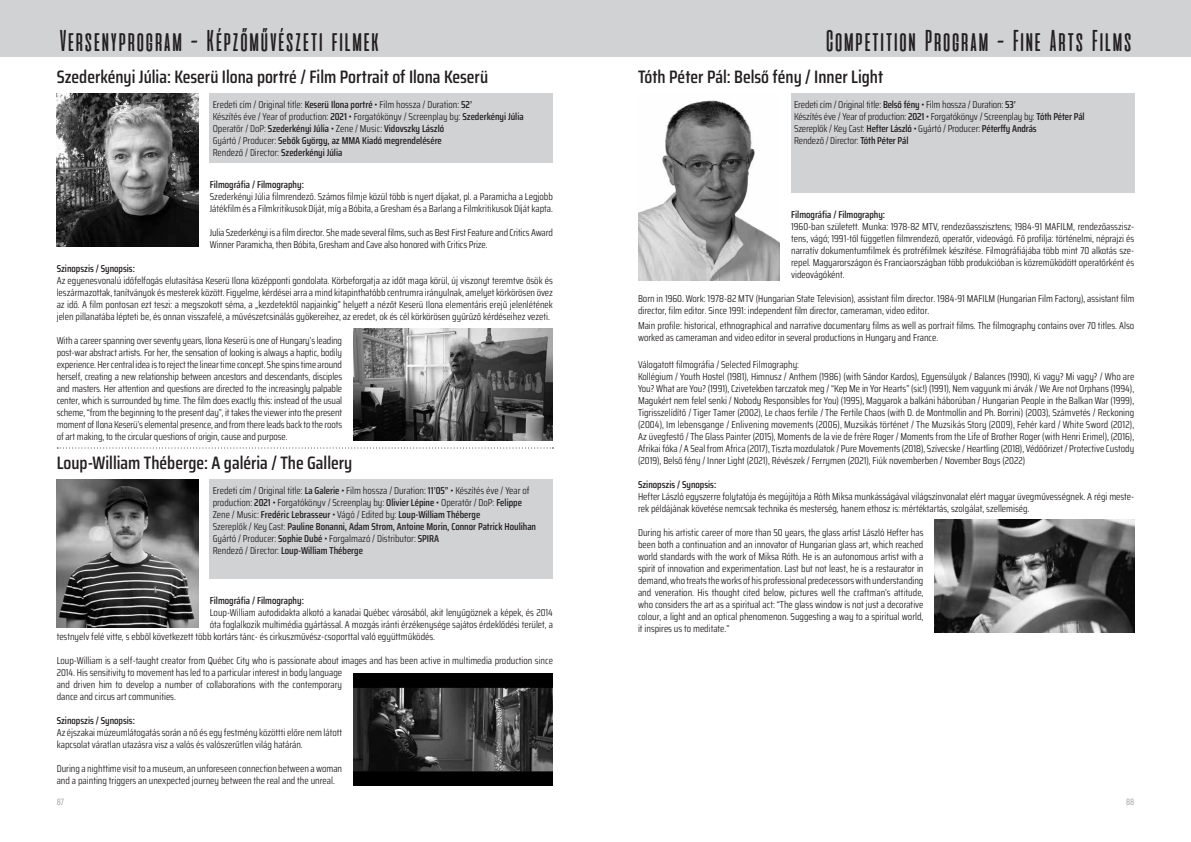
<style>
.page{position:relative;width:1191px;height:842px;background:#fff}
.page>*{position:absolute;margin:0;border:0;box-sizing:border-box;transform-origin:0 0}
.t1{font:30px "aliensandcows";letter-spacing:-.14em;color:#231f20}
.t2{font:600 18px "Saira Condensed";color:#231f20}
.t3{font:10px/12px "Saira Condensed";color:#231f20}
.t4{font:600 10px "Saira Condensed";color:#231f20}
.t5{font:9px "Akrobat";color:#939598}
.s1{font-weight:600}
</style>
<div class="page">
<div style="left:0;top:0;width:1191px;height:57px;background:#d1d2d4"></div>
<div style="left:210px;top:94px;width:343px;height:69px;background:#d1d2d4"></div>
<img style="left:57px;top:94px;width:141px;height:153px">
<img style="left:353px;top:328px;width:200px;height:112px">
<div style="left:210px;top:480px;width:343px;height:99px;background:#d1d2d4"></div>
<img style="left:57px;top:480px;width:141px;height:147px">
<img style="left:353px;top:673px;width:200px;height:112px">
<svg style="left:57px;top:447px;width:496px;height:1px"></svg>
<div style="left:791px;top:94px;width:343px;height:99px;background:#d1d2d4"></div>
<img style="left:638px;top:100px;width:142px;height:181px">
<img style="left:934px;top:520px;width:200px;height:112px">
<h1 class="t1" style="left:57px;top:25px;width:327px">Versenyprogram - Képzőművészeti filmek</h1>
<h1 class="t1" style="left:823px;top:25px;width:312px">Competition Program - Fine Arts Films</h1>
<h2 class="t2" style="left:57px;top:62px;width:433px">Szederkényi Júlia: Keserü Ilona portré / Film Portrait of Ilona Keserü</h2>
<p class="t3" style="left:213px;top:98px;width:312px">Eredeti cím / Original title: <span class="s1">Keserü Ilona portré</span> • Film hossza / Duration: <span class="s1">52’<br></span>Készítés éve / Year of production: <span class="s1">2021</span> • Forgatókönyv / Screenplay by: <span class="s1">Szederkényi Júlia </span>Operatőr / DoP: <span class="s1">Szederkényi Júlia</span> • Zene / Music: <span class="s1">Vidovszky László<br></span>Gyártó / Producer: <span class="s1">Sebők György, az MMA Kiadó megrendelésére<br></span>Rendező / Director: <span class="s1">Szederkényi Júlia</span></p>
<p class="t4" style="left:210px;top:177px;width:95px">Filmográfia / Filmography:</p>
<p class="t3" style="left:210px;top:190px;width:344px">Szederkényi Júlia filmrendező. Számos filmje közül több is nyert díjakat, pl. a Paramicha a Legjobb<br>Játékfilm és a Filmkritikusok Díját, míg a Bóbita, a Gresham és a Barlang a Filmkritikusok Díját kapta.</p>
<p class="t3" style="left:210px;top:226px;width:344px">Julia Szederkényi is a film director. She made several films, such as Best First Feature and Critics Award<br>Winner Paramicha, then Bóbita, Gresham and Cave also honored with Critics Prize.</p>
<p class="t4" style="left:57px;top:261px;width:80px">Szinopszis / Synopsis:</p>
<p class="t3" style="left:57px;top:274px;width:498px;text-align:justify">Az egyenesvonalú időfelfogás elutasítása Keserü Ilona középponti gondolata. Körbeforgatja az időt maga körül, új viszonyt teremtve ősök és leszármazottak, tanítványok és mesterek között. Figyelme, kérdései arra a mind kitapinthatóbb centrumra irányulnak, amelyet körkörösen övez az idő. A film pontosan ezt teszi: a megszokott séma, a „kezdetektől napjainkig” helyett a nézőt Keserü Ilona elementáris erejű jelenlétének jelen pillanatába lépteti be, és onnan visszafelé, a művészetcsinálás gyökereihez, az eredet, ok és cél körkörösen gyűrűző kérdéseihez vezeti.</p>
<p class="t3" style="left:57px;top:334px;width:287px;text-align:justify">With a career spanning over seventy years, Ilona Keserü is one of Hungary’s leading post-war abstract artists. For her, the sensation of looking is always a haptic, bodily experience. Her central idea is to reject the linear time concept. She spins time around herself, creating a new relationship between ancestors and descendants, disciples and masters. Her attention and questions are directed to the increasingly palpable center, which is surrounded by time. The film does exactly this: instead of the usual scheme, “from the beginning to the present day”, it takes the viewer into the present moment of Ilona Keserü’s elemental presence, and from there leads back to the roots of art making, to the circular questions of origin, cause and purpose.</p>
<h2 class="t2" style="left:57px;top:448px;width:297px">Loup-William Théberge: A galéria / The Gallery</h2>
<p class="t3" style="left:213px;top:484px;width:325px">Eredeti cím / Original title: <span class="s1">La Galerie</span> • Film hossza / Duration: <span class="s1">11’05”</span> • Készítés éve / Year of production: <span class="s1">2021</span> • Forgatókönyv / Screenplay by: <span class="s1">Olivier Lépine</span> • Operatőr / DoP: <span class="s1">Felippe </span>Zene / Music: <span class="s1">Fredéric Lebrasseur</span> • Vágó / Edited by: <span class="s1">Loup-William Théberge<br></span>Szereplők / Key Cast: <span class="s1">Pauline Bonanni, Adam Strom, Antoine Morin, Connor Patrick Houlihan </span>Gyártó / Producer: <span class="s1">Sophie Dubé</span> • Forgalmazó / Distributor: <span class="s1">SPIRA<br></span>Rendező / Director: <span class="s1">Loup-William Théberge</span></p>
<p class="t4" style="left:210px;top:593px;width:95px">Filmográfia / Filmography:</p>
<p class="t3" style="left:210px;top:607px;width:344px">Loup-William autodidakta alkotó a kanadai Québec városából, akit lenyűgöznek a képek, és 2014</p>
<p class="t3" style="left:210px;top:619px;width:344px">óta foglalkozik multimédia gyártással. A mozgás iránti érzékenysége sajátos érdeklődési terület, a</p>
<p class="t3" style="left:57px;top:631px;width:380px">testnyelv felé vitte, s ebből következett több kortárs tánc- és cirkuszművész-csoporttal való együttműködés.</p>
<p class="t3" style="left:57px;top:655px;width:498px">Loup-William is a self-taught creator from Québec City who is passionate about images and has been active in multimedia production since 2014. His sensitivity to movement has led to a particular interest in body language<br>and driven him to develop a number of collaborations with the contemporary<br>dance and circus art communities.</p>
<p class="t4" style="left:57px;top:713px;width:80px">Szinopszis / Synopsis:</p>
<p class="t3" style="left:57px;top:727px;width:287px">Az éjszakai múzeumlátogatás során a nő és egy festmény közöttti előre nem látott kapcsolat váratlan utazásra visz a valós és valószerűtlen világ határán.</p>
<p class="t3" style="left:57px;top:763px;width:287px">During a nighttime visit to a museum, an unforeseen connection between a woman and a painting triggers an unexpected journey between the real and the unreal.</p>
<h2 class="t2" style="left:638px;top:62px;width:247px">Tóth Péter Pál: Belső fény / Inner Light</h2>
<p class="t3" style="left:794px;top:98px;width:292px">Eredeti cím / Original title: <span class="s1">Belső fény</span> • Film hossza / Duration: <span class="s1">53’<br></span>Készítés éve / Year of production: <span class="s1">2021</span> • Forgatókönyv / Screenplay by: <span class="s1">Tóth Péter Pál </span>Szereplők / Key Cast: <span class="s1">Hefter László</span> • Gyártó / Producer: <span class="s1">Péterffy András<br></span>Rendező / Director: <span class="s1">Tóth Péter Pál</span></p>
<p class="t4" style="left:791px;top:207px;width:95px">Filmográfia / Filmography:</p>
<p class="t3" style="left:791px;top:220px;width:344px;text-align:justify">1960-ban született. Munka: 1978-82 MTV, rendezőasszisztens; 1984-91 MAFILM, rendezőasszisz&shy;tens, vágó; 1991-től független filmrendező, operatőr, videovágó. Fő profilja: történelmi, néprajzi és narratív dokumentumfilmek és protréfilmek készítése. Filmográfiájába több mint 70 alkotás sze&shy;repel. Magyarországon és Franciaországban több produkcióban is közreműködött operatőrként és videovágóként.</p>
<p class="t3" style="left:638px;top:292px;width:498px">Born in 1960. Work: 1978-82 MTV (Hungarian State Television), assistant film director. 1984-91 MAFILM (Hungarian Film Factory), assistant film director, film editor. Since 1991: independent film director, cameraman, video editor.</p>
<p class="t3" style="left:638px;top:319px;width:498px">Main profile: historical, ethnographical and narrative documentary films as well as portrait films. The filmography contains over 70 titles. Also worked as cameraman and video editor in several productions in Hungary and France.</p>
<p class="t3" style="left:638px;top:358px;width:498px">Válogatott filmográfia / Selected Filmography:<br>Kollégium / Youth Hostel (1981), Himnusz / Anthem (1986) (with Sándor Kardos), Egyensúlyok / Balances (1990), Ki vagy? Mi vagy? / Who are You? What are You? (1991), Czivetekben tarczatok meg / “Kep Me in Yor Hearts” (sic!) (1991), Nem vagyunk mi árvák / We Are not Orphans (1994), Magukért nem felel senki / Nobody Responsibles for You) (1995), Magyarok a balkáni háborúban / Hungarian People in the Balkan War (1999), Tigrisszelídítő / Tiger Tamer (2002), Le chaos fertile / The Fertile Chaos (with D. de Montmollin and Ph. Borrini) (2003), Számvetés / Reckoning (2004), Im lebensgange / Enlivening movements (2006), Muzsikás történet / The Muzsikás Story (2009), Fehér kard / White Sword (2012), Az üvegfestő / The Glass Painter (2015), Moments de la vie de frère Roger / Moments from the Life of Brother Roger (with Henri Erimel), (2016), Afrikai fóka / A Seal from Africa (2017), Tiszta mozdulatok / Pure Movements (2018), Szívecske / Heartling (2018), Védőőrizet / Protective Custody (2019), Belső fény / Inner Light (2021), Révészek / Ferrymen (2021), Fiúk novemberben / November Boys (2022)</p>
<p class="t4" style="left:638px;top:476px;width:80px">Szinopszis / Synopsis:</p>
<p class="t3" style="left:638px;top:490px;width:498px">Hefter László egyszerre folytatója és megújítója a Róth Miksa munkásságával világszínvonalat elért magyar üvegművességnek. A régi meste&shy;rek példájának követése nemcsak technika és mesterség, hanem ethosz is: mértéktartás, szolgálat, szellemiség.</p>
<p class="t3" style="left:638px;top:526px;width:287px;text-align:justify">During his artistic career of more than 50 years, the glass artist László Hefter has been both a continuation and an innovator of Hungarian glass art, which reached world standards with the work of Miksa Róth. He is an autonomous artist with a spirit of innovation and experimentation. Last but not least, he is a restaurator in demand, who treats the works of his professional predecessors with understanding and veneration. His thought cited below, pictures well the craftman’s attitude, who considers the art as a spiritual act: “The glass window is not just a decorative colour, a light and an optical phenomenon. Suggesting a way to a spiritual world, it inspires us to meditate.”</p>
<p class="t5" style="left:57px;top:796px;width:9px">87</p>
<p class="t5" style="left:1126px;top:796px;width:10px">88</p>
</div>
